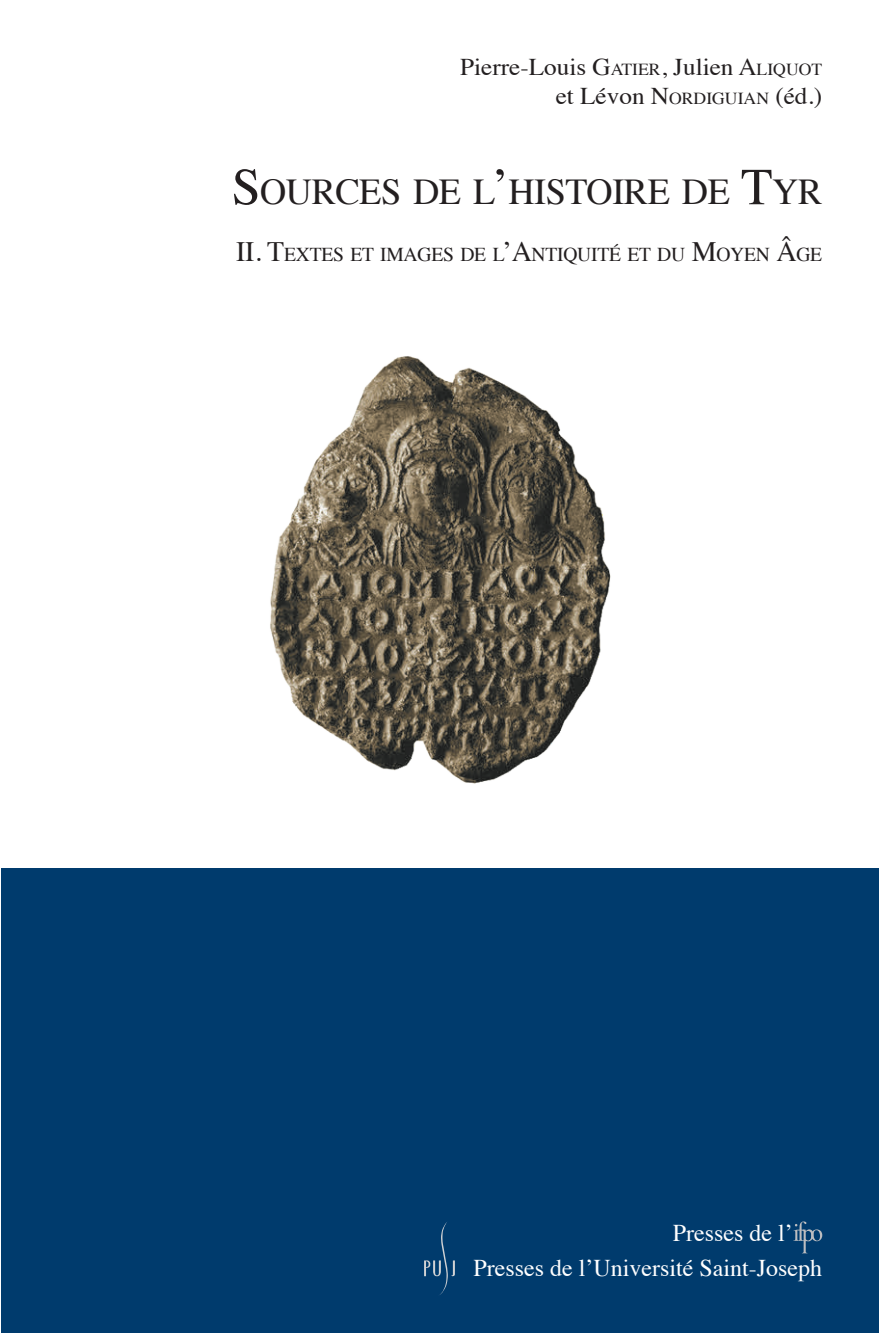
<style>
.page{position:relative;width:879px;height:1333px;background:#fff}
.page>*{position:absolute;margin:0;border:0;box-sizing:border-box;transform-origin:0 0}
.t1{font:36.4px "Times";letter-spacing:-.015em;color:#231f20}
.t2{font:24px/28.8px "Times";color:#231f20;text-align:right;scale:1.05 1}
.t3{font:24px "Times";color:#fff}
.t4{font:19.6px "Times";letter-spacing:-.015em;color:#231f20}
.s1{font-size:16.8px}
.s2{font-size:52px}
.s3{font-size:28px}
</style>
<div class="page">
<div style="left:1px;top:868px;width:878px;height:464px;background:#003b6d"></div>
<svg style="left:793px;top:1221px;width:29px;height:32px"></svg>
<img style="left:270px;top:356px;width:341px;height:428px">
<svg style="left:424px;top:1222px;width:31px;height:73px"></svg>
<p class="t2" style="left:460px;top:54px;width:346px">Pierre-Louis G<span class="s1">ATIER</span>, Julien A<span class="s1">LIQUOT </span>et Lévon N<span class="s1">ORDIGUIAN</span> (éd.)</p>
<h1 class="t1" style="left:232px;top:177px;width:592px"><span class="s2">S</span>OURCES DE L<span class="s2">’</span>HISTOIRE DE <span class="s2">T</span>YR</h1>
<p class="t4" style="left:236px;top:246px;width:587px"><span class="s3">II. T</span>EXTES ET IMAGES DE L<span class="s3">’A</span>NTIQUITÉ ET DU <span class="s3">M</span>OYEN <span class="s3">Â</span>GE</p>
<p class="t3" style="left:673px;top:1222px;width:121px">Presses de l’</p>
<p class="t3" style="left:473px;top:1258px;width:350px">Presses de l’Université Saint-Joseph</p>
</div>
